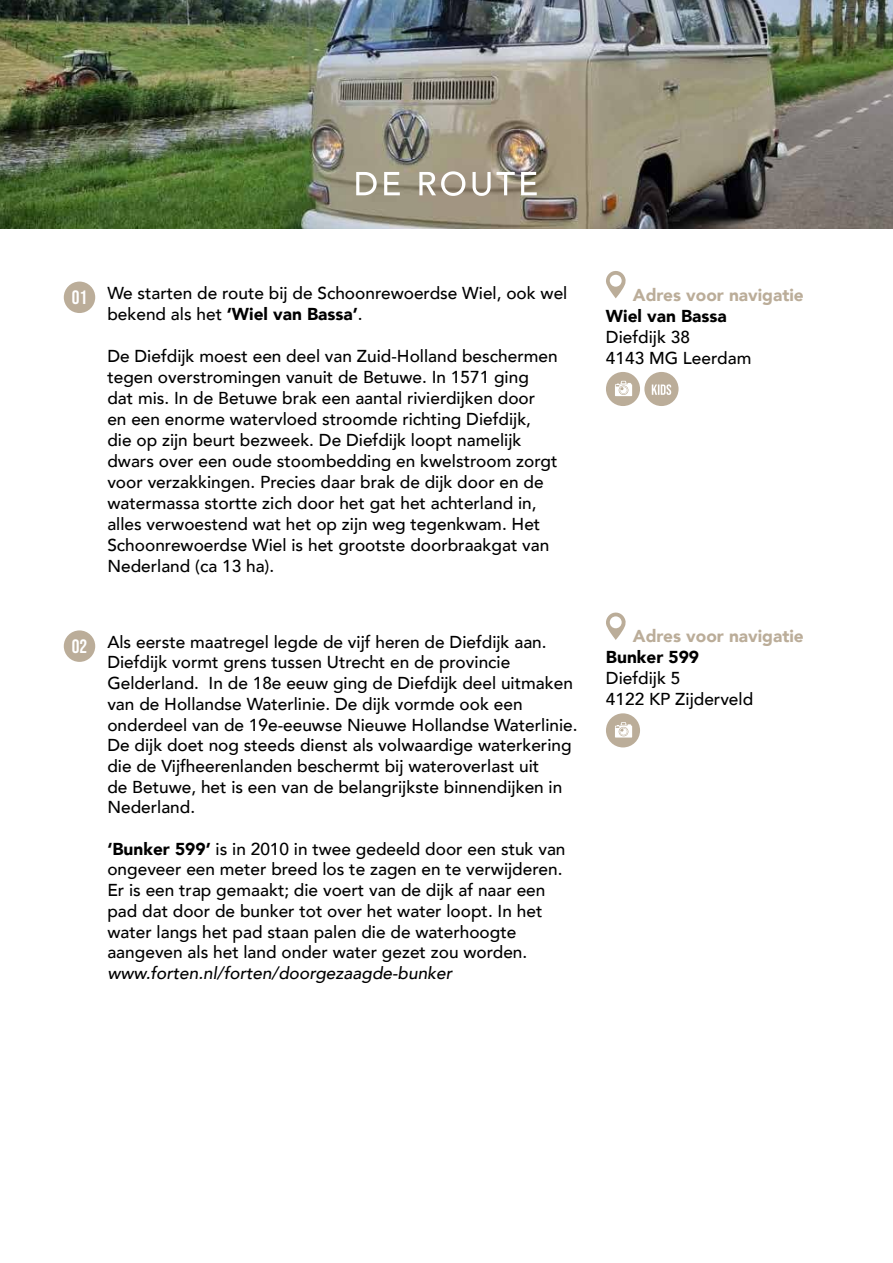
<style>
.page{position:relative;width:893px;height:1263px;background:#fff}
.page>*{position:absolute;margin:0;border:0;box-sizing:border-box;transform-origin:0 0}
.t1{font:500 17.25px/20.7px "Avenir";color:#000}
.t2{font:italic 500 17.25px "Avenir";color:#000}
.t3{font:900 17.25px "Avenir";color:#bbad99}
.t4{font:900 17.25px "Avenir";color:#000}
.s1{font-family:"Bebas Neue";font-weight:400;font-size:19.35px;color:#fff}
.s2{font-weight:900}
</style>
<div class="page">
<div style="left:64px;top:630px;width:31px;height:32px;background:#bbad99;border-radius:50%"></div>
<svg style="left:606px;top:612px;width:20px;height:28px"></svg>
<img style="left:0;top:0;width:893px;height:229px">
<svg style="left:356px;top:172px;width:21px;height:23px"></svg>
<svg style="left:384px;top:172px;width:16px;height:23px"></svg>
<svg style="left:419px;top:171px;width:46px;height:25px"></svg>
<svg style="left:472px;top:172px;width:43px;height:24px"></svg>
<svg style="left:521px;top:172px;width:16px;height:23px"></svg>
<div style="left:64px;top:282px;width:31px;height:31px;background:#bbad99;border-radius:50%"></div>
<svg style="left:606px;top:271px;width:20px;height:27px"></svg>
<div style="left:606px;top:713px;width:34px;height:34px;background:#bbad99;border-radius:50%"></div>
<svg style="left:615px;top:722px;width:17px;height:15px"></svg>
<div style="left:644px;top:372px;width:35px;height:34px;background:#bbad99;border-radius:50%"></div>
<svg style="left:652px;top:384px;width:19px;height:11px"></svg>
<div style="left:606px;top:372px;width:34px;height:34px;background:#bbad99;border-radius:50%"></div>
<svg style="left:615px;top:381px;width:17px;height:15px"></svg>
<p class="t1" style="left:107px;top:281px;width:462px;text-indent:-36px"><span class="s1">01</span> We starten de route bij de Schoonrewoerdse Wiel, ook wel bekend als het <span class="s2">‘Wiel van Bassa’</span>.</p>
<p class="t1" style="left:107px;top:344px;width:452px">De Diefdijk moest een deel van Zuid-Holland beschermen tegen overstromingen vanuit de Betuwe. In 1571 ging dat mis. In de Betuwe brak een aantal rivierdijken door en een enorme watervloed stroomde richting Diefdijk, die op zijn beurt bezweek. De Diefdijk loopt namelijk dwars over een oude stoombedding en kwelstroom zorgt voor verzakkingen. Precies daar brak de dijk door en de watermassa stortte zich door het gat het achterland in, alles verwoestend wat het op zijn weg tegenkwam. Het Schoonrewoerdse Wiel is het grootste doorbraakgat van Nederland (ca 13 ha).</p>
<p class="t1" style="left:107px;top:630px;width:472px;text-indent:-36px"><span class="s1">02</span> Als eerste maatregel legde de vijf heren de Diefdijk aan.<br>Diefdijk vormt grens tussen Utrecht en de provincie Gelderland. In de 18e eeuw ging de Diefdijk deel uitmaken van de Hollandse Waterlinie. De dijk vormde ook een onderdeel van de 19e-eeuwse Nieuwe Hollandse Waterlinie.<br>De dijk doet nog steeds dienst als volwaardige waterkering die de Vijfheerenlanden beschermt bij wateroverlast uit<br>de Betuwe, het is een van de belangrijkste binnendijken in Nederland.</p>
<p class="t1" style="left:107px;top:837px;width:460px"><span class="s2">‘Bunker 599’</span> is in 2010 in twee gedeeld door een stuk van ongeveer een meter breed los te zagen en te verwijderen.<br>Er is een trap gemaakt; die voert van de dijk af naar een pad dat door de bunker tot over het water loopt. In het water langs het pad staan palen die de waterhoogte aangeven als het land onder water gezet zou worden.</p>
<p class="t2" style="left:107px;top:963px;width:346px">www.forten.nl/forten/doorgezaagde-bunker</p>
<p class="t3" style="left:633px;top:280px;width:172px">Adres voor navigatie</p>
<p class="t4" style="left:606px;top:301px;width:122px">Wiel van Bassa</p>
<p class="t1" style="left:606px;top:325px;width:147px">Diefdijk 38<br>4143 MG Leerdam</p>
<p class="t3" style="left:633px;top:622px;width:172px">Adres voor navigatie</p>
<p class="t4" style="left:606px;top:643px;width:95px">Bunker 599</p>
<p class="t1" style="left:606px;top:667px;width:149px">Diefdijk 5<br>4122 KP Zijderveld</p>
</div>
